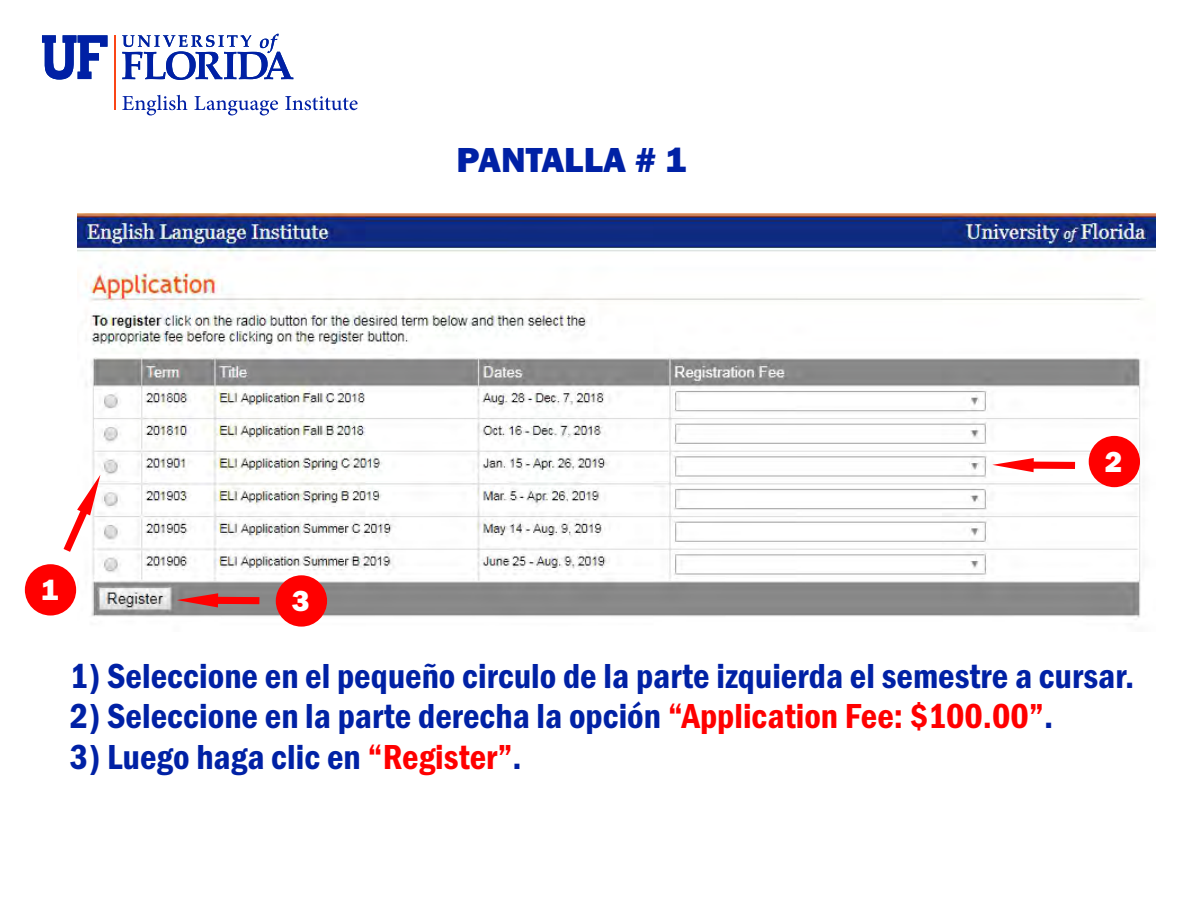
<style>
.page{position:relative;width:1188px;height:918px;background:#fff}
.page>*{position:absolute;margin:0;border:0;box-sizing:border-box;transform-origin:0 0}
.t1{font:600 condensed 36px "Franklin Gothic";color:#0021a5}
.t2{font:800 36px "Franklin Gothic";color:#0021a5}
.t3{font:800 30px "Franklin Gothic";color:#fff}
.s1{color:#f00}
</style>
<div class="page">
<img style="left:78px;top:213px;width:1077px;height:414px">
<hr style="left:114px;top:35px;width:2px;height:75px;background:#fa4516">
<svg style="left:122px;top:34px;width:171px;height:46px"></svg>
<svg style="left:42px;top:35px;width:65px;height:45px"></svg>
<svg style="left:122px;top:95px;width:65px;height:20px"></svg>
<svg style="left:194px;top:96px;width:84px;height:19px"></svg>
<svg style="left:285px;top:96px;width:73px;height:14px"></svg>
<svg style="left:64px;top:475px;width:36px;height:77px"></svg>
<div style="left:25px;top:564px;width:51px;height:52px;background:#f00;border-radius:50%"></div>
<svg style="left:992px;top:458px;width:83px;height:14px"></svg>
<div style="left:1089px;top:436px;width:51px;height:51px;background:#f00;border-radius:50%"></div>
<svg style="left:177px;top:593px;width:82px;height:14px"></svg>
<div style="left:276px;top:575px;width:51px;height:52px;background:#f00;border-radius:50%"></div>
<p class="t2" style="left:456px;top:147px;width:231px">PANTALLA # 1</p>
<p class="t3" style="left:1105px;top:451px;width:19px">2</p>
<p class="t3" style="left:41px;top:579px;width:19px">1</p>
<p class="t3" style="left:292px;top:590px;width:19px">3</p>
<p class="t1" style="left:70px;top:662px;width:1066px">1) Seleccione en el pequeño circulo de la parte izquierda el semestre a cursar.</p>
<p class="t1" style="left:70px;top:703px;width:985px">2) Seleccione en la parte derecha la opción <span class="s1">“Application Fee: $100.00”</span>.</p>
<p class="t1" style="left:70px;top:744px;width:454px">3) Luego haga clic en <span class="s1">“Register”</span>.</p>
</div>
